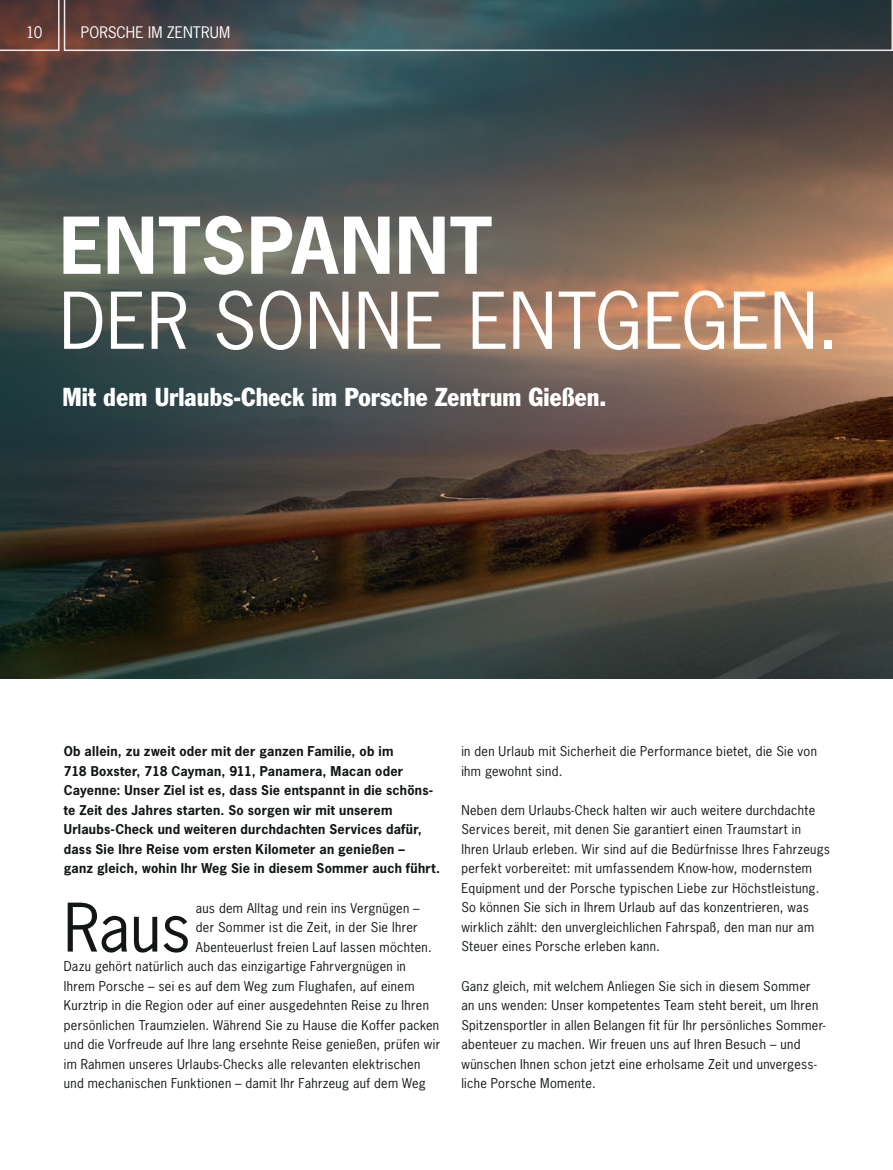
<style>
.page{position:relative;width:893px;height:1170px;background:#fff}
.page>*{position:absolute;margin:0;border:0;box-sizing:border-box;transform-origin:0 0}
.t1{font:73.5px/75px "Porsche News Gothic";letter-spacing:.01em;color:#fff}
.t2{font:62.85px "Porsche News Gothic";color:#121617}
.Sub_Head{font:condensed 25.5px "Porsche Franklin Gothic";letter-spacing:.005em;color:#fff}
.t3{font:15px "Porsche News Gothic";letter-spacing:.005em;color:#fff}
.t4{font:12.75px/19.5px "Porsche News Gothic";letter-spacing:.025em;color:#121617}
.t5{font:700 12.75px/19.5px "Porsche News Gothic";letter-spacing:.02em;color:#121617}
.s1{font-weight:700}
</style>
<div class="page">
<img style="left:0;top:0;width:893px;height:678px">
<svg style="left:63px;top:0;width:830px;height:52px;background:#3d4c51"></svg>
<svg style="left:0;top:0;width:60px;height:51px;background:#68423b"></svg>
<p class="t3" style="left:26px;top:22px;width:18px">10</p>
<p class="t3" style="left:81px;top:22px;width:151px">PORSCHE IM ZENTRUM</p>
<p class="t1" style="left:60px;top:208px;width:781px"><span class="s1">ENTSPANNT<br></span>DER SONNE ENTGEGEN.</p>
<p class="Sub_Head" style="left:63px;top:381px;width:545px">Mit dem Urlaubs-Check im Porsche Zentrum Gießen.</p>
<p class="t5" style="left:64px;top:741px;width:378px">Ob allein, zu zweit oder mit der ganzen Familie, ob im<br>718 Boxster, 718 Cayman, 911, Panamera, Macan oder Cayenne: Unser Ziel ist es, dass Sie entspannt in die schöns&shy;te Zeit des Jahres starten. So sorgen wir mit unserem Urlaubs-Check und weiteren durchdachten Services dafür, dass Sie Ihre Reise vom ersten Kilometer an genießen –<br>ganz gleich, wohin Ihr Weg Sie in diesem Sommer auch führt.</p>
<p class="t2" style="left:64px;top:887px;width:128px">Raus</p>
<p class="t4" style="left:196px;top:897px;width:225px">aus dem Alltag und rein ins Vergnügen –</p>
<p class="t4" style="left:196px;top:917px;width:223px">der Sommer ist die Zeit, in der Sie Ihrer</p>
<p class="t4" style="left:196px;top:936px;width:237px">Abenteuerlust freien Lauf lassen möchten.</p>
<p class="t4" style="left:64px;top:956px;width:344px">Dazu gehört natürlich auch das einzigartige Fahrvergnügen in</p>
<p class="t4" style="left:64px;top:975px;width:352px">Ihrem Porsche – sei es auf dem Weg zum Flughafen, auf einem</p>
<p class="t4" style="left:64px;top:995px;width:367px">Kurztrip in die Region oder auf einer ausgedehnten Reise zu Ihren</p>
<p class="t4" style="left:64px;top:1014px;width:377px">persönlichen Traumzielen. Während Sie zu Hause die Koffer packen</p>
<p class="t4" style="left:64px;top:1034px;width:378px">und die Vorfreude auf Ihre lang ersehnte Reise genießen, prüfen wir</p>
<p class="t4" style="left:64px;top:1053px;width:358px">im Rahmen unseres Urlaubs-Checks alle relevanten elektrischen</p>
<p class="t4" style="left:64px;top:1073px;width:364px">und mechanischen Funktionen – damit Ihr Fahrzeug auf dem Weg</p>
<p class="t4" style="left:461px;top:741px;width:357px">in den Urlaub mit Sicherheit die Performance bietet, die Sie von ihm gewohnt sind.</p>
<p class="t4" style="left:461px;top:800px;width:370px">Neben dem Urlaubs-Check halten wir auch weitere durchdachte Services bereit, mit denen Sie garantiert einen Traumstart in Ihren Urlaub erleben. Wir sind auf die Bedürfnisse Ihres Fahrzeugs perfekt vorbereitet: mit umfassendem Know-how, modernstem Equipment und der Porsche typischen Liebe zur Höchstleistung.<br>So können Sie sich in Ihrem Urlaub auf das konzentrieren, was wirklich zählt: den unvergleichlichen Fahrspaß, den man nur am Steuer eines Porsche erleben kann.</p>
<p class="t4" style="left:461px;top:975px;width:366px">Ganz gleich, mit welchem Anliegen Sie sich in diesem Sommer an uns wenden: Unser kompetentes Team steht bereit, um Ihren Spitzensportler in allen Belangen fit für Ihr persönliches Sommer&shy;abenteuer zu machen. Wir freuen uns auf Ihren Besuch – und wünschen Ihnen schon jetzt eine erholsame Zeit und unvergess&shy;liche Porsche Momente.</p>
</div>
